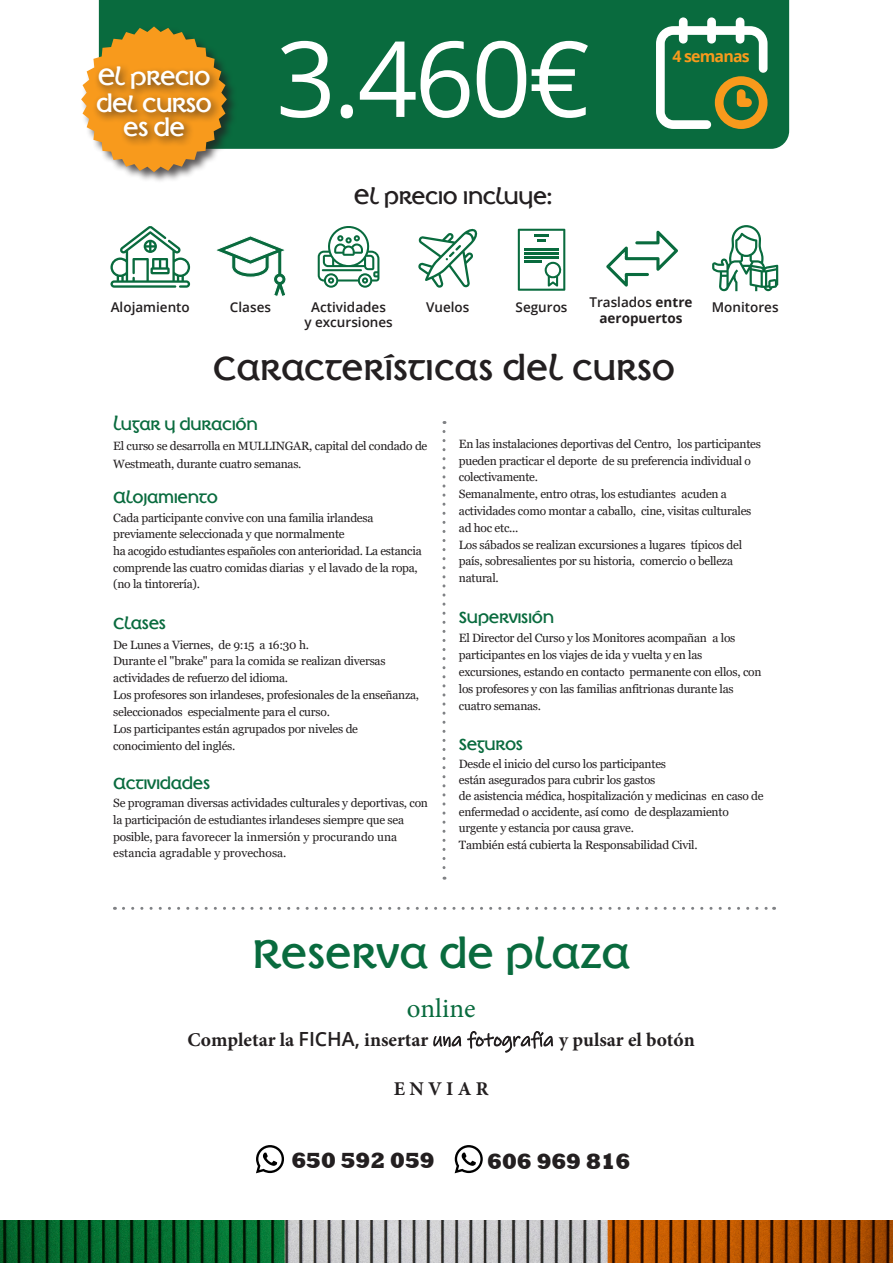
<style>
.page{position:relative;width:893px;height:1263px;background:#fff}
.page>*{position:absolute;margin:0;border:0;box-sizing:border-box;transform-origin:0 0}
.t1{font:105px "Open Sans";color:#fff}
.t2{font:45px "Irish Penny";color:#096b3e}
.t3{font:37.5px "Irish Penny";color:#231f20}
.t4{font:27px "Minion Pro";color:#096b3e}
.t5{font:26.55px/26.5px "Irish Penny";letter-spacing:-.03em;color:#fff}
.t6{font:24px "Irish Penny";letter-spacing:-.02em;color:#231f20}
.t7{font:800 22.5px "Rockwell";letter-spacing:-.03em;color:#231f20}
.t8{font:700 19.5px "Minion Pro";color:#231f20}
.t9{font:18px "Irish Penny";letter-spacing:-.02em;color:#096b3e}
.t10{font:700 15.9px "Open Sans";letter-spacing:-.05em;color:#f89a1c}
.t11{font:600 13.5px "Open Sans";color:#231f20}
.t12{font:700 13.5px/15.8px "Open Sans";color:#231f20;text-align:center}
.t13{font:12px/16.8px "Georgia";letter-spacing:-.02em;color:#231f20}
.s1{font-size:24.75px}
.s2{font-size:23.7px}
.s3{font-weight:600}
.s4{font-family:"Open Sans";font-weight:600}
.s5{font-family:"Ink Free";font-weight:400}
</style>
<div class="page">
<div style="left:99px;top:0;width:690px;height:149px;background:#096b3e"></div>
<svg style="left:656px;top:17px;width:111px;height:112px"></svg>
<div style="left:80px;top:25px;width:158px;height:158px;background:#231f20;opacity:.75"></div>
<svg style="left:81px;top:26px;width:146px;height:146px"></svg>
<div style="left:92px;top:62px;width:130px;height:85px;background:#231f20;opacity:.75"></div>
<svg style="left:110px;top:226px;width:80px;height:62px"></svg>
<svg style="left:216px;top:236px;width:70px;height:61px"></svg>
<svg style="left:318px;top:226px;width:61px;height:62px"></svg>
<svg style="left:418px;top:228px;width:60px;height:60px"></svg>
<svg style="left:518px;top:229px;width:47px;height:62px"></svg>
<svg style="left:606px;top:230px;width:72px;height:57px"></svg>
<svg style="left:712px;top:225px;width:66px;height:66px"></svg>
<svg style="left:442px;top:431px;width:3px;height:449px"></svg>
<img style="left:0;top:1220px;width:893px;height:43px">
<svg style="left:256px;top:1145px;width:28px;height:28px"></svg>
<svg style="left:455px;top:1145px;width:28px;height:28px"></svg>
<svg style="left:123px;top:907px;width:652px;height:3px"></svg>
<p class="t5" style="left:96px;top:63px;width:117px">El <span class="s1">p</span>recio de<span class="s2">l</span> curso</p>
<p class="t5" style="left:123px;top:113px;width:63px">es de</p>
<p class="t1" style="left:276px;top:7px;width:316px">3.460€</p>
<p class="t10" style="left:672px;top:45px;width:79px">4 semanas</p>
<p class="t6" style="left:354px;top:180px;width:200px">El precio incluye:</p>
<p class="t12" style="left:589px;top:294px;width:105px"><span class="s3">Traslados</span> entre aeropuertos</p>
<p class="t11" style="left:111px;top:297px;width:81px">Alojamiento</p>
<p class="t11" style="left:230px;top:297px;width:43px">Clases</p>
<p class="t11" style="left:311px;top:297px;width:76px">Actividades</p>
<p class="t11" style="left:304px;top:313px;width:90px">y excursiones</p>
<p class="t11" style="left:426px;top:297px;width:45px">Vuelos</p>
<p class="t11" style="left:516px;top:297px;width:53px">Seguros</p>
<p class="t11" style="left:712px;top:297px;width:68px">Monitores</p>
<p class="t3" style="left:213px;top:343px;width:464px">Características del curso</p>
<p class="t9" style="left:113px;top:412px;width:146px">Lugar y duración</p>
<p class="t13" style="left:113px;top:437px;width:316px;line-height:17.9px">El curso se desarrolla en MULLINGAR, capital del condado de<br>Westmeath, durante cuatro semanas.</p>
<p class="t9" style="left:113px;top:485px;width:106px">Alojamiento</p>
<p class="t13" style="left:113px;top:510px;width:310px">Cada participante convive con una familia irlandesa previamente seleccionada y que normalmente<br>ha acogido estudiantes españoles con anterioridad. La estancia comprende las cuatro comidas diarias y el lavado de la ropa, (no la tintorería).</p>
<p class="t9" style="left:113px;top:612px;width:54px">Clases</p>
<p class="t13" style="left:113px;top:636px;width:307px">De Lunes a Viernes, de 9:15 a 16:30 h.<br>Durante el "brake" para la comida se realizan diversas actividades de refuerzo del idioma.<br>Los profesores son irlandeses, profesionales de la enseñanza, seleccionados especialmente para el curso.<br>Los participantes están agrupados por niveles de conocimiento del inglés.</p>
<p class="t9" style="left:113px;top:771px;width:98px">Actividades</p>
<p class="t13" style="left:113px;top:795px;width:316px">Se programan diversas actividades culturales y deportivas, con la participación de estudiantes irlandeses siempre que sea posible, para favorecer la inmersión y procurando una estancia agradable y provechosa.</p>
<p class="t13" style="left:459px;top:435px;width:304px">En las instalaciones deportivas del Centro, los participantes pueden practicar el deporte de su preferencia individual o colectivamente.<br>Semanalmente, entro otras, los estudiantes acuden a actividades como montar a caballo, cine, visitas culturales ad hoc etc...<br>Los sábados se realizan excursiones a lugares típicos del país, sobresalientes por su historia, comercio o belleza natural.</p>
<p class="t9" style="left:459px;top:606px;width:97px">Supervisión</p>
<p class="t13" style="left:459px;top:630px;width:304px">El Director del Curso y los Monitores acompañan a los participantes en los viajes de ida y vuelta y en las excursiones, estando en contacto permanente con ellos, con los profesores y con las familias anfitrionas durante las cuatro semanas.</p>
<p class="t9" style="left:459px;top:732px;width:66px">Seguros</p>
<p class="t13" style="left:459px;top:756px;width:306px;line-height:16.2px">Desde el inicio del curso los participantes<br>están asegurados para cubrir los gastos<br>de asistencia médica, hospitalización y medicinas en caso de enfermedad o accidente, así como de desplazamiento urgente y estancia por causa grave.<br>También está cubierta la Responsabilidad Civil.</p>
<p class="t2" style="left:252px;top:923px;width:379px">Reserva de plaza</p>
<p class="t4" style="left:407px;top:990px;width:70px">online</p>
<p class="t8" style="left:188px;top:1026px;width:509px">Completar la <span class="s4">FICHA,</span> insertar <span class="s5">una fotografía</span> y pulsar el botón</p>
<p class="t8" style="left:394px;top:1075px;width:96px">E N V I A R</p>
<p class="t7" style="left:291px;top:1148px;width:145px">650 592 059</p>
<p class="t7" style="left:487px;top:1148px;width:145px">606 969 816</p>
</div>
